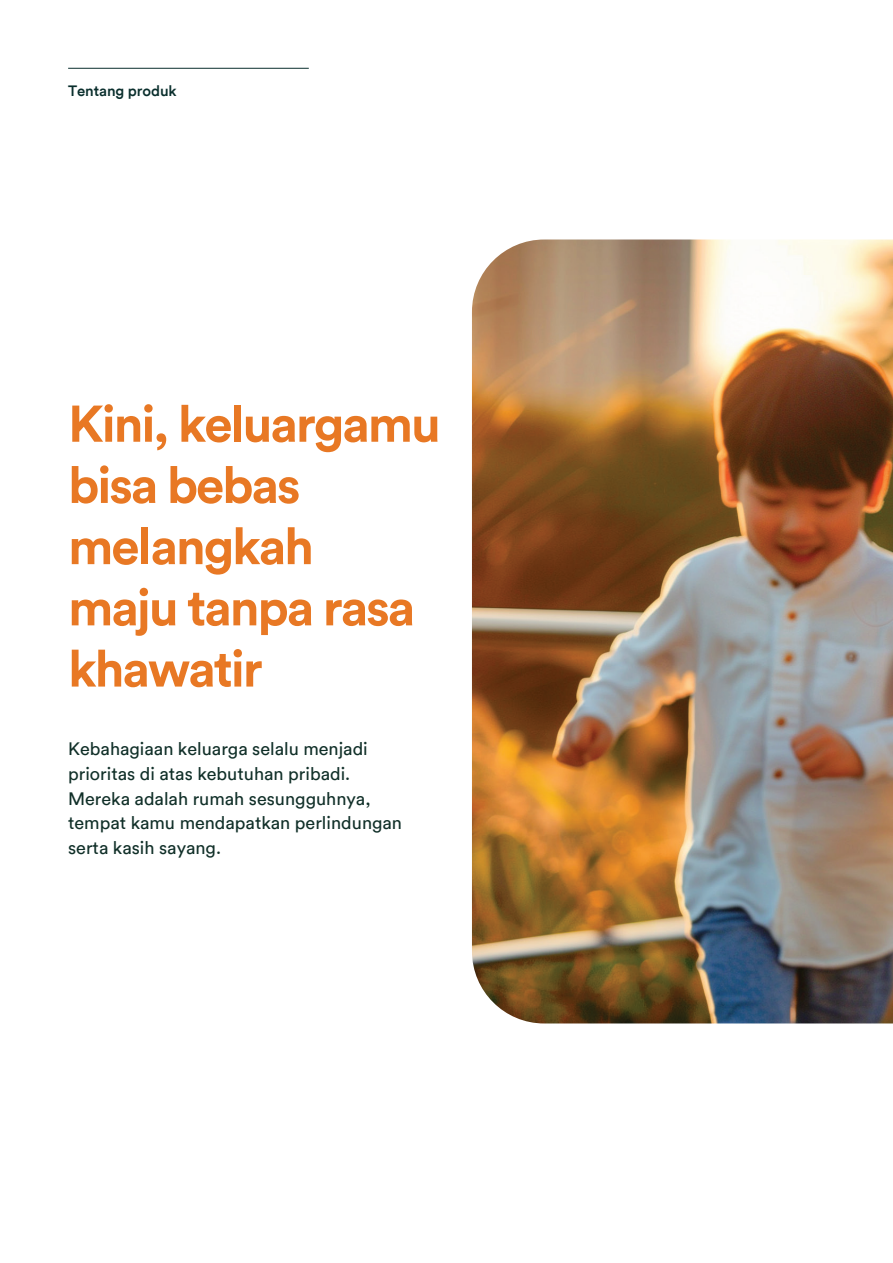
<style>
.page{position:relative;width:893px;height:1263px;background:#fff}
.page>*{position:absolute;margin:0;border:0;box-sizing:border-box;transform-origin:0 0}
.t1{font:700 51px/61.2px "FWD Circular TT";letter-spacing:-.04em;color:#e87824}
.t2{font:18px/24.6px "FWD Circular TT";color:#102f28}
.t3{font:500 15px "FWD Circular TT";letter-spacing:-.005em;color:#092e2c}
</style>
<div class="page">
<img style="left:472px;top:239px;width:421px;height:784px">
<hr style="left:68px;top:68px;width:241px;height:1px;background:#092e2c">
<p class="t3" style="left:68px;top:80px;width:110px">Tentang produk</p>
<h1 class="t1" style="left:68px;top:391px;width:374px">Kini, keluargamu bisa bebas melangkah<br>maju tanpa rasa khawatir</h1>
<p class="t2" style="left:68px;top:736px;width:335px">Kebahagiaan keluarga selalu menjadi prioritas di atas kebutuhan pribadi.<br>Mereka adalah rumah sesungguhnya, tempat kamu mendapatkan perlindungan serta kasih sayang.</p>
</div>
